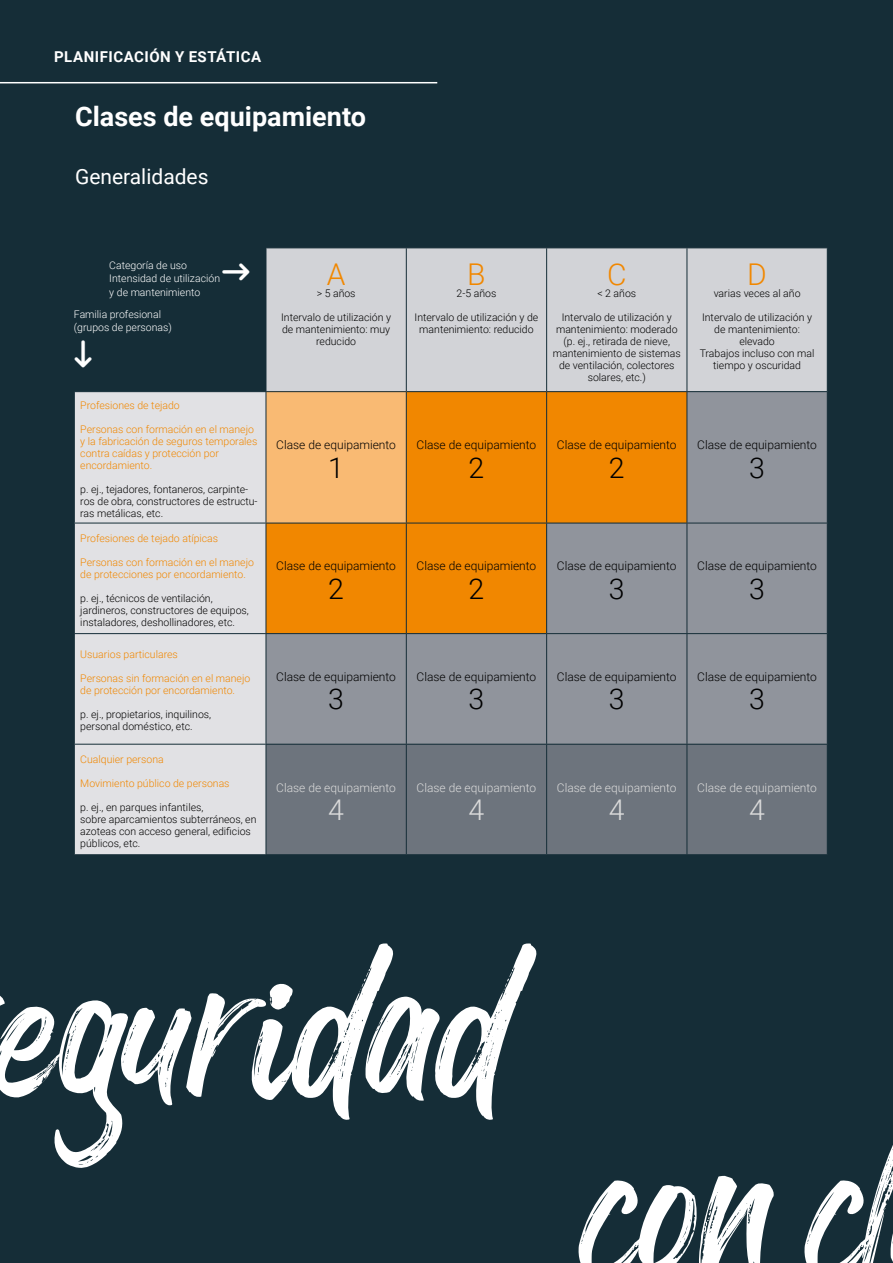
<style>
.page{position:relative;width:893px;height:1263px;background:#152d37}
.page>*{position:absolute;margin:0;border:0;box-sizing:border-box;transform-origin:0 0}
.t1{font:255px "Rogthem";color:#fff}
.t2{font:300 30px "Roboto";color:#f18700}
.t3{font:300 28.5px "Roboto";color:#000}
.t4{font:300 28.5px "Roboto";color:#dadada}
.t5{font:700 27px "Roboto";color:#fff}
.t6{font:27px "Font Awesome 6 Pro Solid";color:#fff}
.t7{font:21px "Roboto";color:#fff}
.t8{font:700 15px "Roboto";letter-spacing:.035em;color:#fff}
.t9{font:300 12px "Roboto";color:#000}
.t10{font:300 12px "Roboto";color:#dadada}
.t11{font:300 10.5px/12px "Roboto";color:#000;text-align:center}
.t12{font:300 10.5px/12px "Roboto";color:#f18700}
.t13{font:300 10.5px/12.6px "Roboto";color:#fff}
</style>
<div class="page">
<hr style="left:0;top:82px;width:437px;height:1px;background:#fff">
<div style="left:267px;top:248px;width:560px;height:143px;background:#d2d3d7"></div>
<div style="left:75px;top:392px;width:191px;height:462px;background:#e1e1e4"></div>
<svg style="left:267px;top:392px;width:560px;height:352px;background:#ba9262"></svg>
<div style="left:267px;top:745px;width:560px;height:109px;background:#6d747d"></div>
<hr style="left:406px;top:248px;width:1px;height:143px;background:#152d37">
<hr style="left:546px;top:248px;width:1px;height:143px;background:#152d37">
<hr style="left:687px;top:248px;width:1px;height:143px;background:#152d37">
<hr style="left:406px;top:392px;width:1px;height:131px;background:#152d37">
<hr style="left:546px;top:392px;width:1px;height:131px;background:#152d37">
<hr style="left:687px;top:392px;width:1px;height:131px;background:#152d37">
<hr style="left:406px;top:523px;width:1px;height:110px;background:#152d37">
<hr style="left:546px;top:523px;width:1px;height:110px;background:#152d37">
<hr style="left:687px;top:523px;width:1px;height:110px;background:#152d37">
<hr style="left:406px;top:634px;width:1px;height:110px;background:#152d37">
<hr style="left:546px;top:634px;width:1px;height:110px;background:#152d37">
<hr style="left:687px;top:634px;width:1px;height:110px;background:#152d37">
<hr style="left:406px;top:744px;width:1px;height:110px;background:#152d37">
<hr style="left:546px;top:744px;width:1px;height:110px;background:#152d37">
<hr style="left:687px;top:744px;width:1px;height:110px;background:#152d37">
<hr style="left:74px;top:523px;width:192px;height:1px;background:#152d37">
<hr style="left:266px;top:523px;width:140px;height:1px;background:#152d37">
<hr style="left:406px;top:523px;width:141px;height:1px;background:#152d37">
<hr style="left:547px;top:523px;width:140px;height:1px;background:#152d37">
<hr style="left:687px;top:523px;width:141px;height:1px;background:#152d37">
<hr style="left:74px;top:633px;width:192px;height:1px;background:#152d37">
<hr style="left:266px;top:633px;width:140px;height:1px;background:#152d37">
<hr style="left:406px;top:633px;width:141px;height:1px;background:#152d37">
<hr style="left:547px;top:633px;width:140px;height:1px;background:#152d37">
<hr style="left:687px;top:633px;width:141px;height:1px;background:#152d37">
<hr style="left:74px;top:744px;width:192px;height:1px;background:#152d37">
<h3 class="t8" style="left:54px;top:46px;width:209px">PLANIFICACIÓN Y ESTÁTICA</h3>
<h3 class="t5" style="left:75px;top:97px;width:292px">Clases de equipamiento</h3>
<h3 class="t7" style="left:75px;top:162px;width:135px">Generalidades</h3>
<p class="t13" style="left:109px;top:259px;width:112px">Categoría de uso<br>Intensidad de utilización</p>
<p class="t13" style="left:109px;top:286px;width:92px">y de mantenimiento</p>
<h3 class="t6" style="left:222px;top:258px;width:29px">●□■□▼</h3>
<p class="t13" style="left:74px;top:308px;width:99px">Familia profesional (grupos de personas)</p>
<h3 class="t6" style="left:75px;top:340px;width:19px">●□■□□■</h3>
<p class="t12" style="left:80px;top:399px;width:101px">Profesiones de tejado</p>
<p class="t12" style="left:80px;top:423px;width:179px">Personas con formación en el manejo y la fabricación de seguros temporales contra caídas y protección por encordamiento.</p>
<p class="t11" style="left:80px;top:483px;width:179px;text-align:left">p. ej., tejadores, fontaneros, carpinte&shy;ros de obra, constructores de estructu&shy;ras metálicas, etc.</p>
<p class="t12" style="left:80px;top:532px;width:139px">Profesiones de tejado atípicas</p>
<p class="t12" style="left:80px;top:556px;width:175px">Personas con formación en el manejo de protecciones por encordamiento.</p>
<p class="t11" style="left:80px;top:592px;width:170px;text-align:left">p. ej., técnicos de ventilación, jardineros, constructores de equipos, instaladores, deshollinadores, etc.</p>
<p class="t12" style="left:80px;top:648px;width:99px">Usuarios particulares</p>
<p class="t12" style="left:80px;top:672px;width:172px">Personas sin formación en el manejo de protección por encordamiento.</p>
<p class="t11" style="left:80px;top:708px;width:132px;text-align:left">p. ej., propietarios, inquilinos, personal doméstico, etc.</p>
<p class="t12" style="left:80px;top:753px;width:85px">Cualquier persona</p>
<p class="t12" style="left:80px;top:777px;width:151px">Movimiento público de personas</p>
<p class="t11" style="left:80px;top:801px;width:178px;text-align:left">p. ej., en parques infantiles,<br>sobre aparcamientos subterráneos, en azoteas con acceso general, edificios públicos, etc.</p>
<h2 class="t2" style="left:327px;top:254px;width:20px">A</h2>
<p class="t11" style="left:317px;top:287px;width:40px">&gt; 5 años</p>
<p class="t11" style="left:281px;top:311px;width:112px">Intervalo de utilización y de mantenimiento: muy reducido</p>
<p class="t9" style="left:276px;top:437px;width:121px">Clase de equipamiento</p>
<h3 class="t3" style="left:328px;top:448px;width:17px">1</h3>
<p class="t9" style="left:276px;top:558px;width:121px">Clase de equipamiento</p>
<h3 class="t3" style="left:328px;top:569px;width:17px">2</h3>
<p class="t9" style="left:276px;top:668px;width:121px">Clase de equipamiento</p>
<h3 class="t3" style="left:328px;top:679px;width:17px">3</h3>
<p class="t10" style="left:276px;top:779px;width:121px">Clase de equipamiento</p>
<h3 class="t4" style="left:328px;top:790px;width:17px">4</h3>
<h2 class="t2" style="left:467px;top:254px;width:20px">B</h2>
<p class="t11" style="left:457px;top:287px;width:41px">2-5 años</p>
<p class="t11" style="left:415px;top:311px;width:125px">Intervalo de utilización y de mantenimiento: reducido</p>
<h2 class="t2" style="left:607px;top:254px;width:21px">C</h2>
<p class="t11" style="left:597px;top:287px;width:40px">&lt; 2 años</p>
<p class="t11" style="left:553px;top:311px;width:130px">Intervalo de utilización y mantenimiento: moderado (p. ej., retirada de nieve, mantenimiento de sistemas de ventilación, colectores solares, etc.)</p>
<h2 class="t2" style="left:747px;top:254px;width:21px">D</h2>
<p class="t11" style="left:714px;top:287px;width:88px">varias veces al año</p>
<p class="t11" style="left:700px;top:311px;width:116px">Intervalo de utilización y de mantenimiento: elevado<br>Trabajos incluso con mal tiempo y oscuridad</p>
<p class="t9" style="left:417px;top:437px;width:121px">Clase de equipamiento</p>
<h3 class="t3" style="left:469px;top:448px;width:17px">2</h3>
<p class="t9" style="left:557px;top:437px;width:121px">Clase de equipamiento</p>
<h3 class="t3" style="left:609px;top:448px;width:17px">2</h3>
<p class="t9" style="left:697px;top:437px;width:121px">Clase de equipamiento</p>
<h3 class="t3" style="left:749px;top:448px;width:17px">3</h3>
<p class="t9" style="left:417px;top:558px;width:121px">Clase de equipamiento</p>
<h3 class="t3" style="left:469px;top:569px;width:17px">2</h3>
<p class="t9" style="left:557px;top:558px;width:121px">Clase de equipamiento</p>
<h3 class="t3" style="left:609px;top:569px;width:17px">3</h3>
<p class="t9" style="left:697px;top:558px;width:121px">Clase de equipamiento</p>
<h3 class="t3" style="left:749px;top:569px;width:17px">3</h3>
<p class="t9" style="left:417px;top:668px;width:121px">Clase de equipamiento</p>
<h3 class="t3" style="left:469px;top:679px;width:17px">3</h3>
<p class="t9" style="left:557px;top:668px;width:121px">Clase de equipamiento</p>
<h3 class="t3" style="left:609px;top:679px;width:17px">3</h3>
<p class="t9" style="left:697px;top:668px;width:121px">Clase de equipamiento</p>
<h3 class="t3" style="left:749px;top:679px;width:17px">3</h3>
<p class="t10" style="left:417px;top:779px;width:121px">Clase de equipamiento</p>
<h3 class="t4" style="left:469px;top:790px;width:17px">4</h3>
<p class="t10" style="left:557px;top:779px;width:121px">Clase de equipamiento</p>
<h3 class="t4" style="left:609px;top:790px;width:17px">4</h3>
<p class="t10" style="left:697px;top:779px;width:121px">Clase de equipamiento</p>
<h3 class="t4" style="left:749px;top:790px;width:17px">4</h3>
<h1 class="t1" style="left:-8px;top:790px;width:517px">eguridad</h1>
<h1 class="t1" style="left:580px;top:970px;width:311px">concl</h1>
</div>
